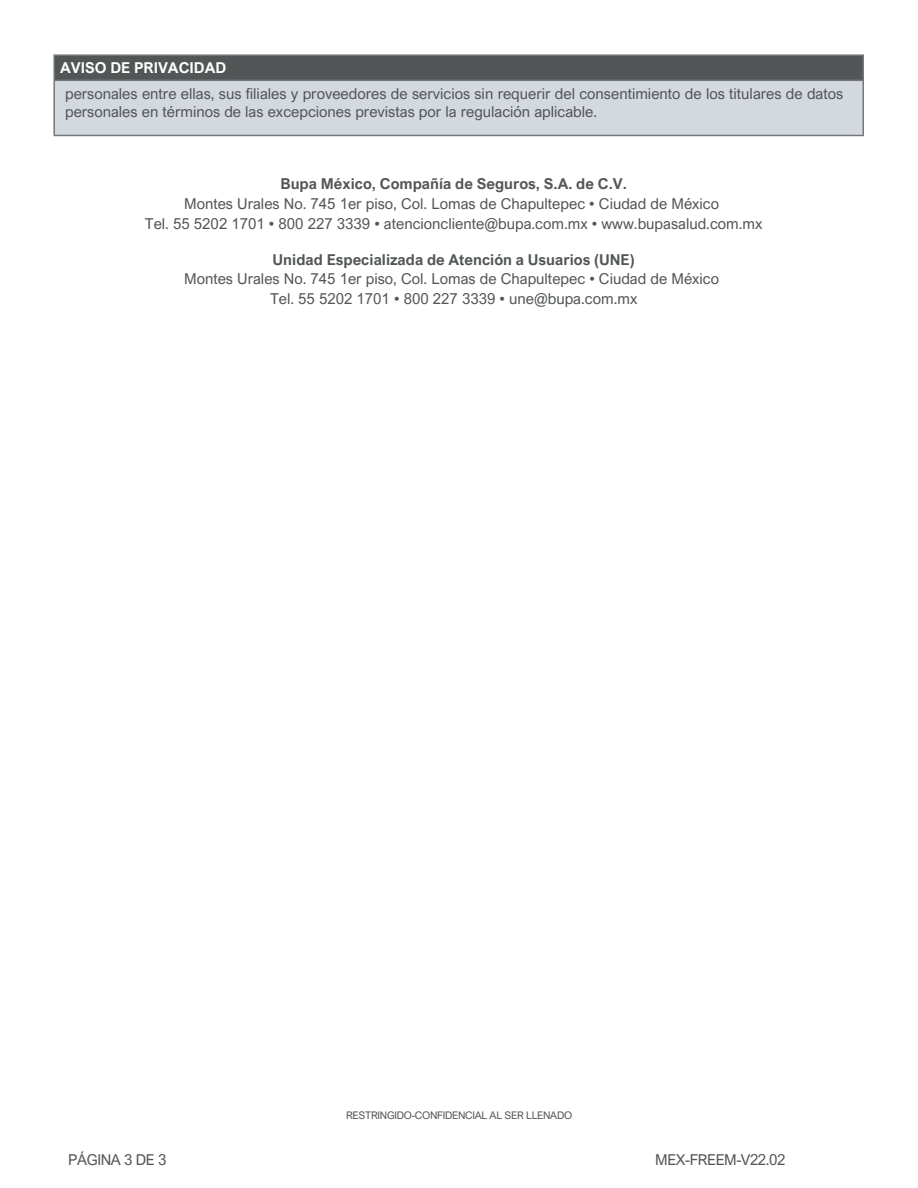
<style>
.page{position:relative;width:918px;height:1188px;background:#fff}
.page>*{position:absolute;margin:0;border:0;box-sizing:border-box;transform-origin:0 0}
.t1{font:15px/19.8px "Arial Nova";color:#535657;text-align:center}
.t2{font:700 15px "Arial Nova";color:#535657}
.t3{font:15px "Arial Nova";letter-spacing:-.03em;color:#535657}
.t4{font:700 15px "Arial Nova";color:#fff}
.t5{font:10.5px "Arial Nova";letter-spacing:-.03em;color:#535657}
</style>
<div class="page">
<div style="left:54px;top:55px;width:809px;height:25px;background:#535657"></div>
<div style="left:54px;top:80px;width:809px;height:55px;background:#d3d9de"></div>
<hr style="left:53px;top:54px;width:811px;height:2px;background:#757879">
<hr style="left:53px;top:56px;width:2px;height:24px;background:#757879">
<hr style="left:862px;top:56px;width:2px;height:24px;background:#757879">
<hr style="left:53px;top:80px;width:811px;height:1px;background:#757879">
<hr style="left:53px;top:135px;width:811px;height:1px;background:#757879">
<hr style="left:53px;top:81px;width:2px;height:54px;background:#757879">
<hr style="left:862px;top:81px;width:2px;height:54px;background:#757879">
<p class="t4" style="left:60px;top:59px;width:167px">AVISO DE PRIVACIDAD</p>
<p class="t1" style="left:65px;top:85px;width:780px;line-height:18px;text-align:left">personales entre ellas, sus filiales y proveedores de servicios sin requerir del consentimiento de los titulares de datos personales en términos de las excepciones previstas por la regulación aplicable.</p>
<p class="t2" style="left:280px;top:175px;width:348px">Bupa México, Compañía de Seguros, S.A. de C.V.</p>
<p class="t1" style="left:145px;top:194px;width:619px">Montes Urales No. 745 1er piso, Col. Lomas de Chapultepec • Ciudad de México<br>Tel. 55 5202 1701 • 800 227 3339 • atencioncliente@bupa.com.mx • www.bupasalud.com.mx</p>
<p class="t2" style="left:273px;top:251px;width:364px">Unidad Especializada de Atención a Usuarios (UNE)</p>
<p class="t1" style="left:184px;top:269px;width:536px">Montes Urales No. 745 1er piso, Col. Lomas de Chapultepec • Ciudad de México<br>Tel. 55 5202 1701 • 800 227 3339 • une@bupa.com.mx</p>
<p class="t5" style="left:346px;top:1110px;width:228px">RESTRINGIDO-CONFIDENCIAL AL SER LLENADO</p>
<p class="t3" style="left:68px;top:1151px;width:100px">PÁGINA 3 DE 3</p>
<p class="t3" style="left:655px;top:1151px;width:132px">MEX-FREEM-V22.02</p>
</div>
